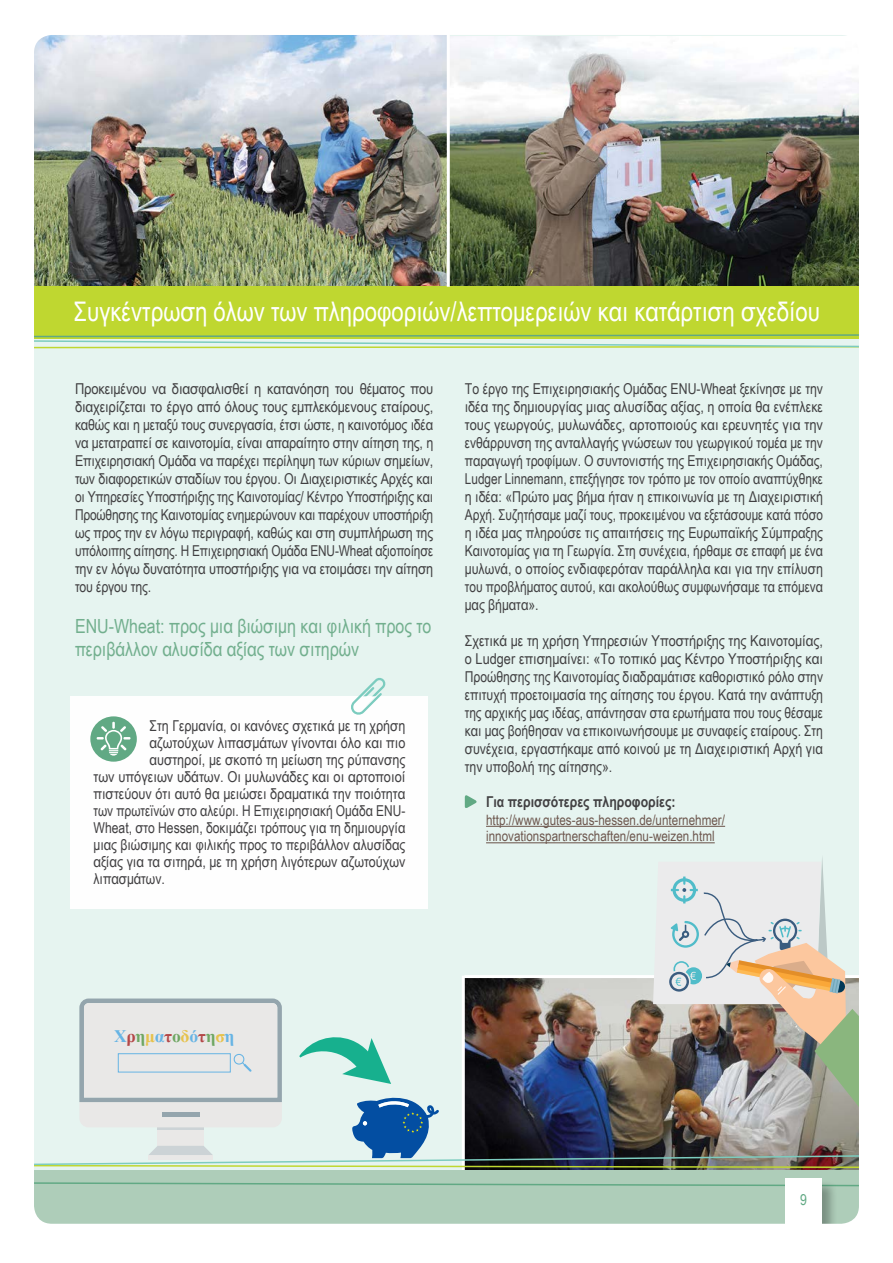
<style>
.page{position:relative;width:893px;height:1263px;background:#fff}
.page>*{position:absolute;margin:0;border:0;box-sizing:border-box;transform-origin:0 0}
.t1{font:27px "Arial Narrow";color:#fff}
.t2{font:19.5px/23.4px "Arial Narrow";color:#72af8e}
.t3{font:700 17.55px "Times New Roman";letter-spacing:-.015em;color:#67b4e4}
.t4{font:15px/18px "Arial Narrow";color:#414042;text-align:justify}
.t5{font:15px/18px "Arial Narrow";color:#414042;text-align:justify;scale:1.05 1}
.t6{font:15px "Arial Narrow";color:#414042;scale:1.04 1}
.t7{font:700 15px "Arial Narrow";color:#414042}
.t8{font:15px "Arial Narrow";color:#61a984}
.t9{font:14.25px/16.5px "Arial Narrow";color:#6e584f}
.s1{color:#b34748}
.s2{color:#6fa763}
.s3{color:#e6c24d}
</style>
<div class="page">
<img style="left:34px;top:35px;width:825px;height:1189px">
<h1 class="t1" style="left:74px;top:292px;width:748px">Συγκέντρωση όλων των πληροφοριών/λεπτομερειών και κατάρτιση σχεδίου</h1>
<p class="t5" style="left:75px;top:379px;width:343px">Προκειμένου να διασφαλισθεί η κατανόηση του θέματος που διαχειρίζεται το έργο από όλους τους εμπλεκόμενους εταίρους, καθώς και η μεταξύ τους συνεργασία, έτσι ώστε, η καινοτόμος ιδέα να μετατραπεί σε καινοτομία, είναι απαραίτητο στην αίτηση της, η Επιχειρησιακή Ομάδα να παρέχει περίληψη των κύριων σημείων, των διαφορετικών σταδίων του έργου. Οι Διαχειριστικές Αρχές και οι Υπηρεσίες Υποστήριξης της Καινοτομίας/ Κέντρο Υποστήριξης και Προώθησης της Καινοτομίας ενημερώνουν και παρέχουν υποστήριξη ως προς την εν λόγω περιγραφή, καθώς και στη συμπλήρωση της υπόλοιπης αίτησης. Η Επιχειρησιακή Ομάδα ENU-Wheat αξιοποίησε την εν λόγω δυνατότητα υποστήριξης για να ετοιμάσει την αίτηση του έργου της.</p>
<h2 class="t2" style="left:75px;top:614px;width:358px">ENU-Wheat: προς μια βιώσιμη και φιλική προς το περιβάλλον αλυσίδα αξίας των σιτηρών</h2>
<p class="t4" style="left:150px;top:716px;width:257px">Στη Γερμανία, οι κανόνες σχετικά με τη χρήση</p>
<p class="t4" style="left:150px;top:733px;width:257px">αζωτούχων λιπασμάτων γίνονται όλο και πιο</p>
<p class="t4" style="left:150px;top:750px;width:257px">αυστηροί, με σκοπό τη μείωση της ρύπανσης</p>
<p class="t6" style="left:93px;top:765px;width:301px">των υπόγειων υδάτων. Οι μυλωνάδες και οι αρτοποιοί</p>
<p class="t4" style="left:93px;top:784px;width:313px">πιστεύουν ότι αυτό θα μειώσει δραματικά την ποιότητα</p>
<p class="t4" style="left:93px;top:801px;width:313px">των πρωτεϊνών στο αλεύρι. Η Επιχειρησιακή Ομάδα ENU-</p>
<p class="t4" style="left:93px;top:818px;width:313px">Wheat, στο Hessen, δοκιμάζει τρόπους για τη δημιουργία</p>
<p class="t4" style="left:93px;top:835px;width:313px">μιας βιώσιμης και φιλικής προς το περιβάλλον αλυσίδας</p>
<p class="t4" style="left:93px;top:852px;width:313px">αξίας για τα σιτηρά, με τη χρήση λιγότερων αζωτούχων</p>
<p class="t4" style="left:93px;top:869px;width:73px">λιπασμάτων.</p>
<p class="t4" style="left:465px;top:379px;width:360px">Το έργο της Επιχειρησιακής Ομάδας ENU-Wheat ξεκίνησε με την ιδέα της δημιουργίας μιας αλυσίδας αξίας, η οποία θα ενέπλεκε τους γεωργούς, μυλωνάδες, αρτοποιούς και ερευνητές για την ενθάρρυνση της ανταλλαγής γνώσεων του γεωργικού τομέα με την παραγωγή τροφίμων. Ο συντονιστής της Επιχειρησιακής Ομάδας, Ludger Linnemann, επεξήγησε τον τρόπο με τον οποίο αναπτύχθηκε η ιδέα: «Πρώτο μας βήμα ήταν η επικοινωνία με τη Διαχειριστική Αρχή. Συζητήσαμε μαζί τους, προκειμένου να εξετάσουμε κατά πόσο η ιδέα μας πληρούσε τις απαιτήσεις της Ευρωπαϊκής Σύμπραξης Καινοτομίας για τη Γεωργία. Στη συνέχεια, ήρθαμε σε επαφή με ένα μυλωνά, ο οποίος ενδιαφερόταν παράλληλα και για την επίλυση του προβλήματος αυτού, και ακολούθως συμφωνήσαμε τα επόμενα μας βήματα».</p>
<p class="t4" style="left:465px;top:631px;width:360px">Σχετικά με τη χρήση Υπηρεσιών Υποστήριξης της Καινοτομίας, o Ludger επισημαίνει: «Το τοπικό μας Κέντρο Υποστήριξης και Προώθησης της Καινοτομίας διαδραμάτισε καθοριστικό ρόλο στην επιτυχή προετοιμασία της αίτησης του έργου. Κατά την ανάπτυξη της αρχικής μας ιδέας, απάντησαν στα ερωτήματα που τους θέσαμε και μας βοήθησαν να επικοινωνήσουμε με συναφείς εταίρους. Στη συνέχεια, εργαστήκαμε από κοινού με τη Διαχειριστική Αρχή για την υποβολή της αίτησης».</p>
<p class="t7" style="left:486px;top:790px;width:191px">Για περισσότερες πληροφορίες:</p>
<p class="t9" style="left:486px;top:811px;width:241px">http://www.gutes-aus-hessen.de/unternehmer/ innovationspartnerschaften/enu-weizen.html</p>
<p class="t3" style="left:114px;top:1023px;width:122px">Χ<span class="s1">ρ</span><span class="s2">η</span><span class="s3">μ</span>α<span class="s1">τ</span><span class="s2">ο</span><span class="s3">δ</span>ό<span class="s1">τ</span><span class="s2">η</span><span class="s3">σ</span>η</p>
<p class="t8" style="left:800px;top:1189px;width:8px">9</p>
</div>
